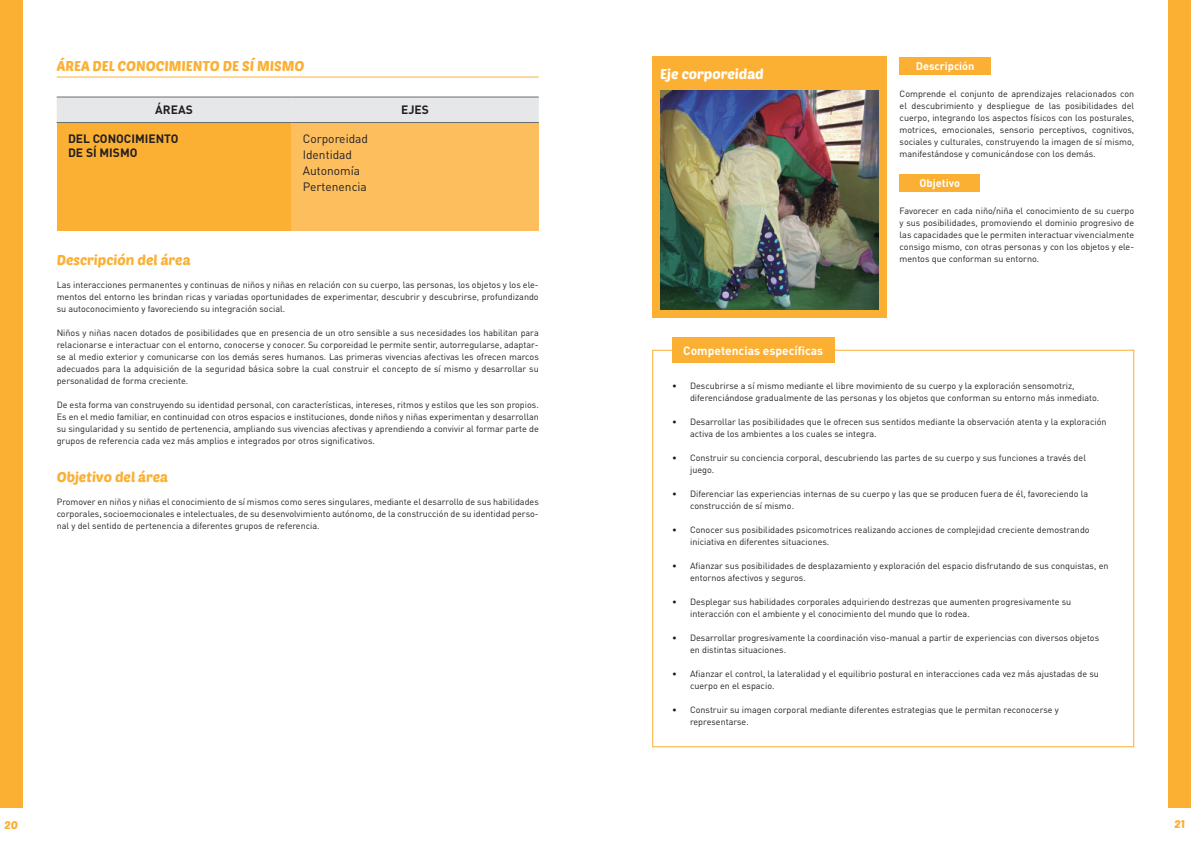
<style>
.page{position:relative;width:1191px;height:842px;background:#fff}
.page>*{position:absolute;margin:0;border:0;box-sizing:border-box;transform-origin:0 0}
.t1{font:14px "Poetsen One";color:#fbb033}
.t2{font:14px "Poetsen One";color:#fff}
.t3{font:12px/16px "DIN Pro";color:#231f20}
.t4{font:700 12px/14px "DIN Pro";color:#231f20}
.t5{font:700 12px "DIN Pro";color:#fff}
.t6{font:700 11px "DIN Pro";color:#fff}
.t7{font:11px "Poetsen One";color:#fbb033}
.t8{font:9px/12px "DIN Pro";color:#231f20}
</style>
<div class="page">
<div style="left:652px;top:57px;width:235px;height:261px;background:#fbb033"></div>
<div style="left:1168px;top:0;width:23px;height:808px;background:#fbb033"></div>
<div style="left:0;top:0;width:23px;height:808px;background:#fbb033"></div>
<div style="left:57px;top:98px;width:482px;height:24px;background:#e6e7e9"></div>
<div style="left:57px;top:123px;width:234px;height:108px;background:#fbb033"></div>
<div style="left:291px;top:123px;width:248px;height:108px;background:#fdbe5e"></div>
<hr style="left:57px;top:97px;width:234px;height:1px;background:#6c6d70">
<hr style="left:291px;top:97px;width:248px;height:1px;background:#6c6d70">
<hr style="left:57px;top:122px;width:234px;height:1px;background:#6c6d70">
<hr style="left:291px;top:122px;width:248px;height:1px;background:#6c6d70">
<img style="left:660px;top:91px;width:218px;height:218px">
<hr style="left:57px;top:77px;width:482px;height:1px;background:#fbb033">
<div style="left:672px;top:337px;width:162px;height:26px;background:#fbb033"></div>
<div style="left:899px;top:57px;width:91px;height:18px;background:#fbb033"></div>
<div style="left:899px;top:174px;width:81px;height:18px;background:#fbb033"></div>
<h1 class="t1" style="left:57px;top:57px;width:249px">ÁREA DEL CONOCIMIENTO DE SÍ MISMO</h1>
<h2 class="t4" style="left:155px;top:103px;width:39px">ÁREAS</h2>
<h2 class="t4" style="left:401px;top:103px;width:29px">EJES</h2>
<h2 class="t4" style="left:68px;top:131px;width:112px">DEL CONOCIMIENTO<br>DE SÍ MISMO</h2>
<h2 class="t3" style="left:303px;top:130px;width:67px">Corporeidad<br>Identidad<br>Autonomía<br>Pertenencia</h2>
<h1 class="t1" style="left:57px;top:251px;width:135px">Descripción del área</h1>
<p class="t8" style="left:57px;top:279px;width:483px;text-align:justify">Las interacciones permanentes y continuas de niños y niñas en relación con su cuerpo, las personas, los objetos y los ele&shy;mentos del entorno les brindan ricas y variadas oportunidades de experimentar, descubrir y descubrirse, profundizando su autoconocimiento y favoreciendo su integración social.</p>
<p class="t8" style="left:57px;top:327px;width:483px;text-align:justify">Niños y niñas nacen dotados de posibilidades que en presencia de un otro sensible a sus necesidades los habilitan para relacionarse e interactuar con el entorno, conocerse y conocer. Su corporeidad le permite sentir, autorregularse, adaptar&shy;se al medio exterior y comunicarse con los demás seres humanos. Las primeras vivencias afectivas les ofrecen marcos adecuados para la adquisición de la seguridad básica sobre la cual construir el concepto de sí mismo y desarrollar su personalidad de forma creciente.</p>
<p class="t8" style="left:57px;top:399px;width:483px;text-align:justify">De esta forma van construyendo su identidad personal, con características, intereses, ritmos y estilos que les son propios.<br>Es en el medio familiar, en continuidad con otros espacios e instituciones, donde niños y niñas experimentan y desarrollan su singularidad y su sentido de pertenencia, ampliando sus vivencias afectivas y aprendiendo a convivir al formar parte de grupos de referencia cada vez más amplios e integrados por otros significativos.</p>
<h1 class="t1" style="left:57px;top:468px;width:113px">Objetivo del área</h1>
<p class="t8" style="left:57px;top:496px;width:483px;text-align:justify">Promover en niños y niñas el conocimiento de sí mismos como seres singulares, mediante el desarrollo de sus habilidades corporales, socioemocionales e intelectuales, de su desenvolvimiento autónomo, de la construcción de su identidad perso&shy;nal y del sentido de pertenencia a diferentes grupos de referencia.</p>
<h1 class="t2" style="left:660px;top:65px;width:105px">Eje corporeidad</h1>
<h2 class="t5" style="left:683px;top:342px;width:141px">Competencias específicas</h2>
<p class="t6" style="left:915px;top:58px;width:60px">Descripción</p>
<p class="t8" style="left:899px;top:87px;width:236px;text-align:justify">Comprende el conjunto de aprendizajes relacionados con el descubrimiento y despliegue de las posibilidades del cuerpo, integrando los aspectos físicos con los posturales, motrices, emocionales, sensorio perceptivos, cognitivos, sociales y culturales, construyendo la imagen de sí mismo, manifestándose y comunicándose con los demás.</p>
<p class="t6" style="left:919px;top:176px;width:42px">Objetivo</p>
<p class="t8" style="left:899px;top:204px;width:236px;text-align:justify">Favorecer en cada niño/niña el conocimiento de su cuerpo y sus posibilidades, promoviendo el dominio progresivo de las capacidades que le permiten interactuar vivencialmente consigo mismo, con otras personas y con los objetos y ele&shy;mentos que conforman su entorno.</p>
<p class="t8" style="left:690px;top:380px;width:411px;text-indent:-18px">• Descubrirse a sí mismo mediante el libre movimiento de su cuerpo y la exploración sensomotriz, diferenciándose gradualmente de las personas y los objetos que conforman su entorno más inmediato.</p>
<p class="t8" style="left:690px;top:416px;width:418px;text-indent:-18px">• Desarrollar las posibilidades que le ofrecen sus sentidos mediante la observación atenta y la exploración activa de los ambientes a los cuales se integra.</p>
<p class="t8" style="left:690px;top:452px;width:397px;text-indent:-18px">• Construir su conciencia corporal, descubriendo las partes de su cuerpo y sus funciones a través del juego.</p>
<p class="t8" style="left:690px;top:488px;width:399px;text-indent:-18px">• Diferenciar las experiencias internas de su cuerpo y las que se producen fuera de él, favoreciendo la construcción de sí mismo.</p>
<p class="t8" style="left:690px;top:524px;width:401px;text-indent:-18px">• Conocer sus posibilidades psicomotrices realizando acciones de complejidad creciente demostrando iniciativa en diferentes situaciones.</p>
<p class="t8" style="left:690px;top:560px;width:420px;text-indent:-18px">• Afianzar sus posibilidades de desplazamiento y exploración del espacio disfrutando de sus conquistas, en entornos afectivos y seguros.</p>
<p class="t8" style="left:690px;top:596px;width:383px;text-indent:-18px">• Desplegar sus habilidades corporales adquiriendo destrezas que aumenten progresivamente su interacción con el ambiente y el conocimiento del mundo que lo rodea.</p>
<p class="t8" style="left:690px;top:632px;width:410px;text-indent:-18px">• Desarrollar progresivamente la coordinación viso-manual a partir de experiencias con diversos objetos en distintas situaciones.</p>
<p class="t8" style="left:690px;top:668px;width:410px;text-indent:-18px">• Afianzar el control, la lateralidad y el equilibrio postural en interacciones cada vez más ajustadas de su cuerpo en el espacio.</p>
<p class="t8" style="left:690px;top:704px;width:370px;text-indent:-18px">• Construir su imagen corporal mediante diferentes estrategias que le permitan reconocerse y representarse.</p>
<p class="t7" style="left:5px;top:818px;width:15px">20</p>
<p class="t7" style="left:1174px;top:817px;width:12px">21</p>
</div>
